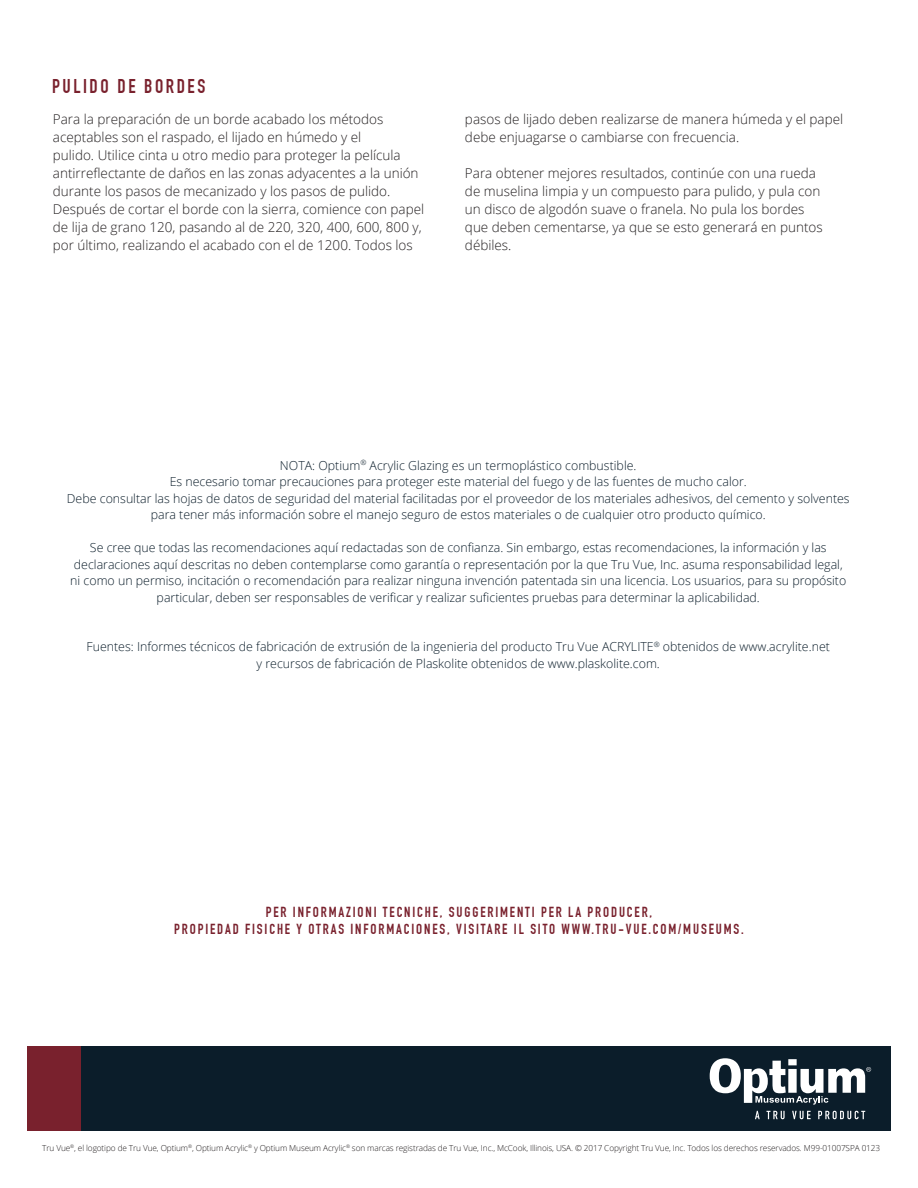
<style>
.page{position:relative;width:918px;height:1188px;background:#fff}
.page>*{position:absolute;margin:0;border:0;box-sizing:border-box;transform-origin:0 0}
.t1{font:700 19.5px "DIN Condensed";letter-spacing:.13em;color:#79212d}
.t2{font:700 14.25px "DIN Condensed";letter-spacing:.13em;color:#79212d}
.t3{font:300 13.5px/18px "Open Sans";color:#231f20}
.t4{font:300 12.3px/16.5px "Open Sans";color:#0b1d2a;text-align:center}
.t5{font:300 8.25px "Open Sans";letter-spacing:-.01em;color:#231f20}
</style>
<div class="page">
<div style="left:40px;top:1046px;width:851px;height:85px;background:#0b1d2a"></div>
<div style="left:27px;top:1046px;width:54px;height:85px;background:#79212d"></div>
<svg style="left:755px;top:1111px;width:110px;height:8px"></svg>
<svg style="left:710px;top:1058px;width:161px;height:47px"></svg>
<p class="t1" style="left:52px;top:75px;width:155px">PULIDO DE BORDES</p>
<p class="t3" style="left:53px;top:110px;width:367px">Para la preparación de un borde acabado los métodos aceptables son el raspado, el lijado en húmedo y el<br>pulido. Utilice cinta u otro medio para proteger la película antirreflectante de daños en las zonas adyacentes a la unión durante los pasos de mecanizado y los pasos de pulido.</p>
<p class="t3" style="left:53px;top:200px;width:373px">Después de cortar el borde con la sierra, comience con papel de lija de grano 120, pasando al de 220, 320, 400, 600, 800 y, por último, realizando el acabado con el de 1200. Todos los</p>
<p class="t3" style="left:465px;top:110px;width:380px">pasos de lijado deben realizarse de manera húmeda y el papel debe enjuagarse o cambiarse con frecuencia.</p>
<p class="t3" style="left:465px;top:164px;width:359px">Para obtener mejores resultados, continúe con una rueda de muselina limpia y un compuesto para pulido, y pula con un disco de algodón suave o franela. No pula los bordes que deben cementarse, ya que se esto generará en puntos débiles.</p>
<p class="t4" style="left:280px;top:457px;width:358px">NOTA: Optium<sup>®</sup> Acrylic Glazing es un termoplástico combustible.</p>
<p class="t4" style="left:170px;top:473px;width:579px">Es necesario tomar precauciones para proteger este material del fuego y de las fuentes de mucho calor.</p>
<p class="t4" style="left:67px;top:489px;width:784px">Debe consultar las hojas de datos de seguridad del material facilitadas por el proveedor de los materiales adhesivos, del cemento y solventes para tener más información sobre el manejo seguro de estos materiales o de cualquier otro producto químico.</p>
<p class="t4" style="left:70px;top:539px;width:778px">Se cree que todas las recomendaciones aquí redactadas son de confianza. Sin embargo, estas recomendaciones, la información y las declaraciones aquí descritas no deben contemplarse como garantía o representación por la que Tru Vue, Inc. asuma responsabilidad legal, ni como un permiso, incitación o recomendación para realizar ninguna invención patentada sin una licencia. Los usuarios, para su propósito particular, deben ser responsables de verificar y realizar suficientes pruebas para determinar la aplicabilidad.</p>
<p class="t4" style="left:87px;top:638px;width:745px">Fuentes: Informes técnicos de fabricación de extrusión de la ingenieria del producto Tru Vue ACRYLITE<sup>®</sup> obtenidos de www.acrylite.net</p>
<p class="t4" style="left:257px;top:655px;width:405px">y recursos de fabricación de Plaskolite obtenidos de www.plaskolite.com.</p>
<p class="t2" style="left:266px;top:904px;width:388px">PER INFORMAZIONI TECNICHE, SUGGERIMENTI PER LA PRODUCER,</p>
<p class="t2" style="left:174px;top:921px;width:571px">PROPIEDAD FISICHE Y OTRAS INFORMACIONES, VISITARE IL SITO WWW.TRU-VUE.COM/MUSEUMS.</p>
<p class="t5" style="left:42px;top:1142px;width:839px">Tru Vue<sup>®</sup>, el logotipo de Tru Vue, Optium<sup>®</sup>, Optium Acrylic<sup>®</sup> y Optium Museum Acrylic<sup>®</sup> son marcas registradas de Tru Vue, Inc., McCook, Illinois, USA. © 2017 Copyright Tru Vue, Inc. Todos los derechos reservados. M99-01007SPA 0123</p>
</div>
